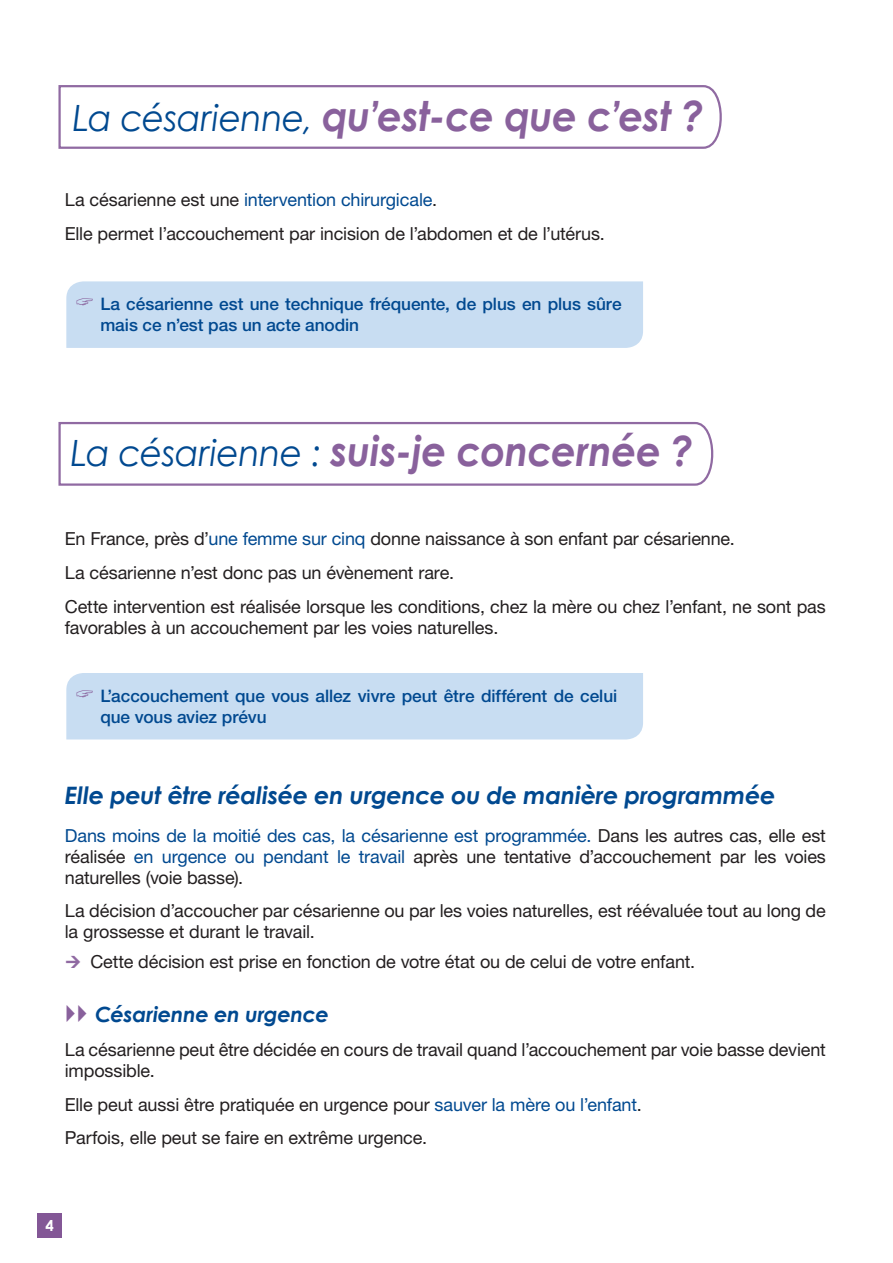
<style>
.page{position:relative;width:893px;height:1263px;background:#fff}
.page>*{position:absolute;margin:0;border:0;box-sizing:border-box;transform-origin:0 0}
.t1{font:italic 700 40.95px "Century Gothic";letter-spacing:-.015em;color:#89619c;scale:.95 1}
.normal_12{font:italic 700 24px "Century Gothic";letter-spacing:-.015em;color:#014990}
.normal_12-2{font:italic 700 21px "Century Gothic";letter-spacing:-.015em;color:#014990}
.normal_12-3{font:18px/21px "Helvetica Neue LT Std";letter-spacing:-.01em;color:#231f20}
.Flèche{font:18px "Helvetica Neue LT Std";letter-spacing:-.01em;color:#231f20}
.normal_12-4{font:18px "Helvetica Neue LT Std";letter-spacing:-.01em;color:#014990}
.main{font:500 17.25px/21px "Helvetica Neue LT Std";letter-spacing:-.005em;color:#014990}
.t2{font:700 15px "Century Gothic";color:#fff}
.s1{font-weight:400;font-size:36.15px;color:#014990}
.s2{color:#231f20}
.s3{color:#014990}
</style>
<div class="page">
<div style="left:37px;top:1213px;width:25px;height:25px;background:#835796"></div>
<svg style="left:58px;top:85px;width:664px;height:64px"></svg>
<svg style="left:58px;top:422px;width:656px;height:64px"></svg>
<div style="left:66px;top:281px;width:577px;height:67px;background:#c8ddf2"></div>
<div style="left:66px;top:673px;width:577px;height:66px;background:#c8ddf2"></div>
<p class="t1" style="left:73px;top:85px;width:666px"><span class="s1">La césarienne,</span> qu’est-ce que c’est ?</p>
<p class="normal_12-4" style="left:65px;top:189px;width:374px"><span class="s2">La césarienne est une</span> intervention chirurgicale<span class="s2">.</span></p>
<p class="normal_12-3" style="left:65px;top:223px;width:541px">Elle permet l’accouchement par incision de l’abdomen et de l’utérus.</p>
<p class="main" style="left:100px;top:293px;width:523px">La césarienne est une technique fréquente, de plus en plus sûre mais ce n’est pas un acte anodin</p>
<p class="t1" style="left:71px;top:420px;width:657px"><span class="s1">La césarienne :</span> suis-je concernée ?</p>
<p class="normal_12-3" style="left:65px;top:528px;width:672px">En France, près d’<span class="s3">une femme sur cinq</span> donne naissance à son enfant par césarienne.</p>
<p class="normal_12-3" style="left:65px;top:562px;width:391px">La césarienne n’est donc pas un évènement rare.</p>
<p class="normal_12-3" style="left:65px;top:596px;width:762px">Cette intervention est réalisée lorsque les conditions, chez la mère ou chez l’enfant, ne sont pas favorables à un accouchement par les voies naturelles.</p>
<p class="main" style="left:100px;top:685px;width:518px">L’accouchement que vous allez vivre peut être différent de celui que vous aviez prévu</p>
<p class="normal_12" style="left:65px;top:777px;width:712px">Elle peut être réalisée en urgence ou de manière programmée</p>
<p class="normal_12-3" style="left:65px;top:824px;width:763px;text-align:justify"><span class="s3">Dans moins de la moitié des cas, la césarienne est programmée.</span> Dans les autres cas, elle est réalisée <span class="s3">en urgence ou pendant le travail</span> après une tentative d’accouchement par les voies naturelles (voie basse).</p>
<p class="normal_12-3" style="left:65px;top:900px;width:762px">La décision d’accoucher par césarienne ou par les voies naturelles, est réévaluée tout au long de la grossesse et durant le travail.</p>
<p class="Flèche" style="left:90px;top:951px;width:606px">Cette décision est prise en fonction de votre état ou de celui de votre enfant.</p>
<p class="normal_12-2" style="left:95px;top:999px;width:235px">Césarienne en urgence</p>
<p class="normal_12-3" style="left:65px;top:1039px;width:763px">La césarienne peut être décidée en cours de travail quand l’accouchement par voie basse devient impossible.</p>
<p class="normal_12-3" style="left:65px;top:1093px;width:578px">Elle peut aussi être pratiquée en urgence pour <span class="s3">sauver la mère ou l’enfant</span>.</p>
<p class="normal_12-3" style="left:65px;top:1127px;width:364px">Parfois, elle peut se faire en extrême urgence.</p>
<p class="t2" style="left:45px;top:1214px;width:10px">4</p>
</div>
